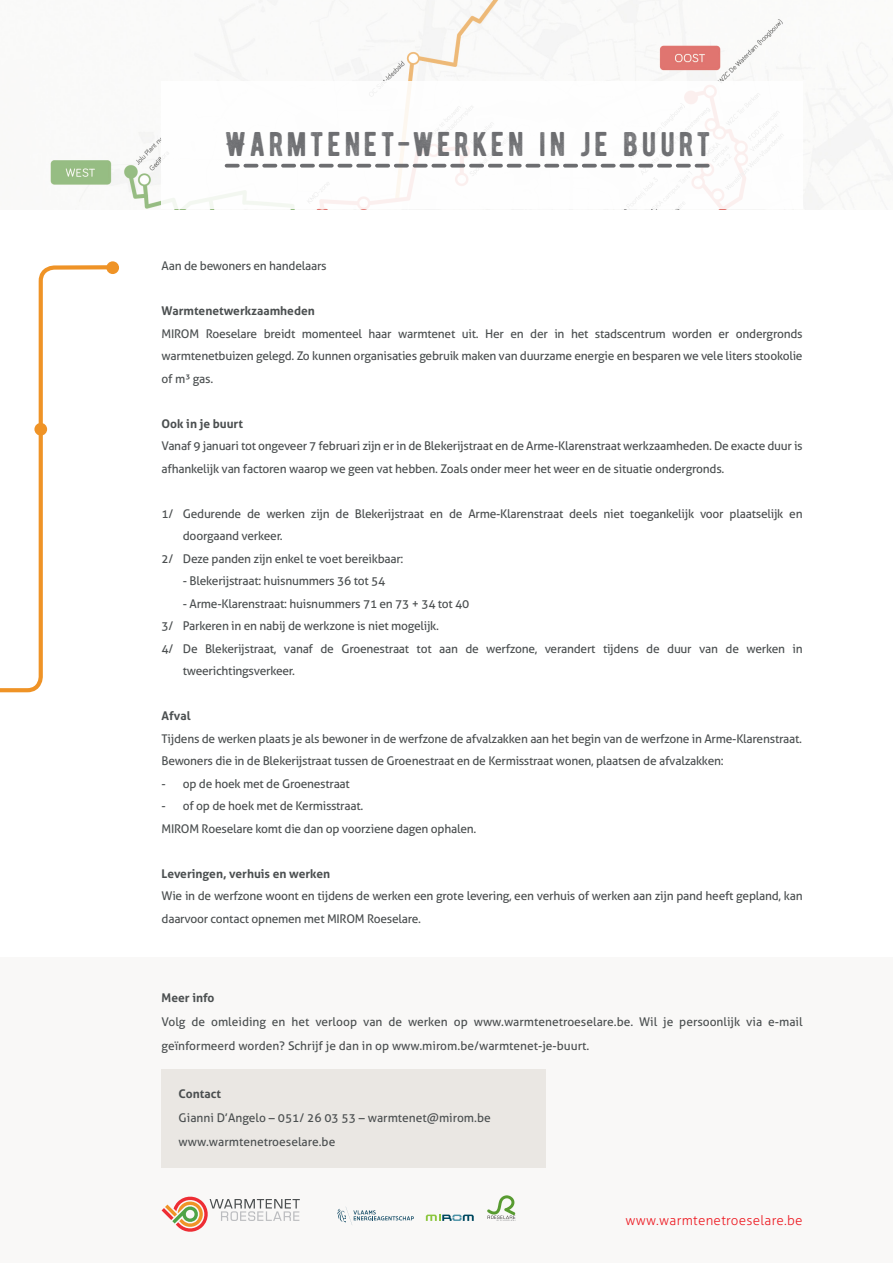
<style>
.page{position:relative;width:893px;height:1263px;background:#fff}
.page>*{position:absolute;margin:0;border:0;box-sizing:border-box;transform-origin:0 0}
.t1{font:34.2px "BERNIER Distressed";letter-spacing:.1em;color:#6c6d70}
.t2{font:300 13.35px "Aller";letter-spacing:.02em;color:#ed1c24}
.t3{font:12px/22.5px "Aller";letter-spacing:-.02em;color:#4b4f50}
.t4{font:12px/24px "Aller";color:#4b4f50}
.t5{font:700 12px "Aller";color:#4b4f50}
</style>
<div class="page">
<div style="left:0;top:957px;width:893px;height:306px;background:#f9f8f7"></div>
<div style="left:162px;top:1069px;width:384px;height:98px;background:#eae7e3"></div>
<img style="left:50px;top:0;width:843px;height:209px">
<div style="left:162px;top:81px;width:641px;height:128px;background:#fff"></div>
<svg style="left:487px;top:1195px;width:28px;height:26px"></svg>
<svg style="left:426px;top:1214px;width:48px;height:7px"></svg>
<svg style="left:337px;top:1207px;width:77px;height:18px"></svg>
<svg style="left:162px;top:1196px;width:138px;height:36px"></svg>
<svg style="left:227px;top:164px;width:481px;height:4px"></svg>
<svg style="left:0;top:265px;width:116px;height:428px"></svg>
<div style="left:106px;top:261px;width:13px;height:13px;background:#ef9326;border-radius:50%"></div>
<div style="left:34px;top:423px;width:13px;height:13px;background:#ef9326;border-radius:50%"></div>
<h1 class="t1" style="left:225px;top:123px;width:487px">WARMTENET-WERKEN IN JE BUURT</h1>
<p class="t3" style="left:162px;top:255px;width:167px">Aan de bewoners en handelaars</p>
<p class="t5" style="left:162px;top:304px;width:155px">Warmtenetwerkzaamheden</p>
<p class="t3" style="left:162px;top:322px;width:643px;text-align:justify">MIROM Roeselare breidt momenteel haar warmtenet uit. Her en der in het stadscentrum worden er ondergronds warmtenetbuizen gelegd. Zo kunnen organisaties gebruik maken van duurzame energie en besparen we vele liters stookolie of m³ gas.</p>
<p class="t5" style="left:162px;top:416px;width:83px">Ook in je buurt</p>
<p class="t3" style="left:162px;top:435px;width:643px">Vanaf 9 januari tot ongeveer 7 februari zijn er in de Blekerijstraat en de Arme-Klarenstraat werkzaamheden. De exacte duur is afhankelijk van factoren waarop we geen vat hebben. Zoals onder meer het weer en de situatie ondergronds.</p>
<p class="t3" style="left:162px;top:502px;width:642px">1/ Gedurende de werken zijn de Blekerijstraat en de Arme-Klarenstraat deels niet toegankelijk voor plaatselijk en</p>
<p class="t3" style="left:183px;top:525px;width:102px">doorgaand verkeer.</p>
<p class="t3" style="left:162px;top:547px;width:243px">2/ Deze panden zijn enkel te voet bereikbaar:</p>
<p class="t3" style="left:183px;top:570px;width:204px">- Blekerijstraat: huisnummers 36 tot 54</p>
<p class="t3" style="left:183px;top:592px;width:288px">- Arme-Klarenstraat: huisnummers 71 en 73 + 34 tot 40</p>
<p class="t3" style="left:162px;top:615px;width:279px">3/ Parkeren in en nabij de werkzone is niet mogelijk.</p>
<p class="t3" style="left:162px;top:637px;width:643px">4/ De Blekerijstraat, vanaf de Groenestraat tot aan de werfzone, verandert tijdens de duur van de werken in</p>
<p class="t3" style="left:183px;top:660px;width:114px">tweerichtingsverkeer.</p>
<p class="t5" style="left:162px;top:709px;width:31px">Afval</p>
<p class="t3" style="left:162px;top:727px;width:642px">Tijdens de werken plaats je als bewoner in de werfzone de afvalzakken aan het begin van de werfzone in Arme-Klarenstraat.<br>Bewoners die in de Blekerijstraat tussen de Groenestraat en de Kermisstraat wonen, plaatsen de afvalzakken:</p>
<p class="t3" style="left:162px;top:772px;width:190px">- op de hoek met de Groenestraat</p>
<p class="t3" style="left:162px;top:795px;width:316px">- of op de hoek met de Kermisstraat.<br>MIROM Roeselare komt die dan op voorziene dagen ophalen.</p>
<p class="t5" style="left:162px;top:866px;width:170px">Leveringen, verhuis en werken</p>
<p class="t3" style="left:162px;top:885px;width:643px">Wie in de werfzone woont en tijdens de werken een grote levering, een verhuis of werken aan zijn pand heeft gepland, kan daarvoor contact opnemen met MIROM Roeselare.</p>
<p class="t5" style="left:162px;top:991px;width:54px">Meer info</p>
<p class="t4" style="left:162px;top:1010px;width:642px">Volg de omleiding en het verloop van de werken op www.warmtenetroeselare.be. Wil je persoonlijk via e-mail geïnformeerd worden? Schrijf je dan in op www.mirom.be/warmtenet-je-buurt.</p>
<p class="t5" style="left:179px;top:1087px;width:44px">Contact</p>
<p class="t4" style="left:179px;top:1106px;width:314px">Gianni D’Angelo – 051/ 26 03 53 – warmtenet@mirom.be www.warmtenetroeselare.be</p>
<p class="t2" style="left:626px;top:1212px;width:179px">www.warmtenetroeselare.be</p>
</div>
